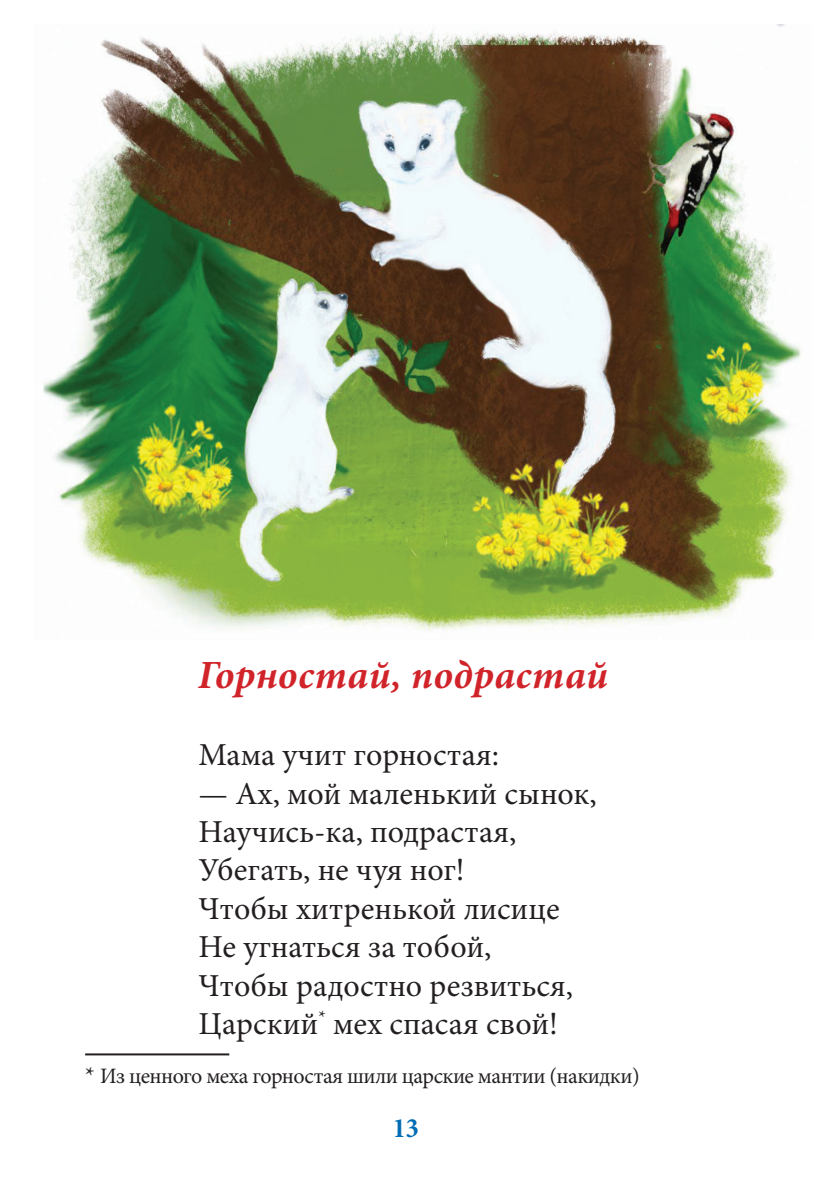
<style>
.page{position:relative;width:840px;height:1191px;background:#fff}
.page>*{position:absolute;margin:0;border:0;box-sizing:border-box;transform-origin:0 0}
.Подзаголовок_1{font:italic 700 40px "Minion Pro";letter-spacing:.01em;color:#d1232a}
.стихи{font:32px "Minion Pro";color:#231f20}
.t1{font:700 condensed 28px "Minion Pro";color:#006cb3}
.t2{font:22px "Minion Pro";letter-spacing:-.025em;color:#231f20}
.s1{font-size:24px}
</style>
<div class="page">
<hr style="left:85px;top:1053px;width:144px;height:2px;background:#231f20">
<img style="left:43px;top:25px;width:758px;height:607px">
<p class="Подзаголовок_1" style="left:198px;top:647px;width:411px">Горностай, подрастай</p>
<p class="стихи" style="left:198px;top:733px;width:302px">Мама учит горностая:</p>
<p class="стихи" style="left:198px;top:772px;width:399px">— Ах, мой маленький сынок,</p>
<p class="стихи" style="left:198px;top:810px;width:319px">Научись-ка, подрастая,</p>
<p class="стихи" style="left:198px;top:848px;width:267px">Убегать, не чуя ног!</p>
<p class="стихи" style="left:198px;top:887px;width:362px">Чтобы хитренькой лисице</p>
<p class="стихи" style="left:198px;top:925px;width:294px">Не угнаться за тобой,</p>
<p class="стихи" style="left:198px;top:964px;width:376px">Чтобы радостно резвиться,</p>
<p class="стихи" style="left:198px;top:1002px;width:360px">Царский<sup>*</sup> мех спасая свой!</p>
<p class="t2" style="left:85px;top:1061px;width:555px"><span class="s1">*</span> Из ценного меха горностая шили царские мантии (накидки)</p>
<p class="t1" style="left:392px;top:1108px;width:28px">13</p>
</div>
